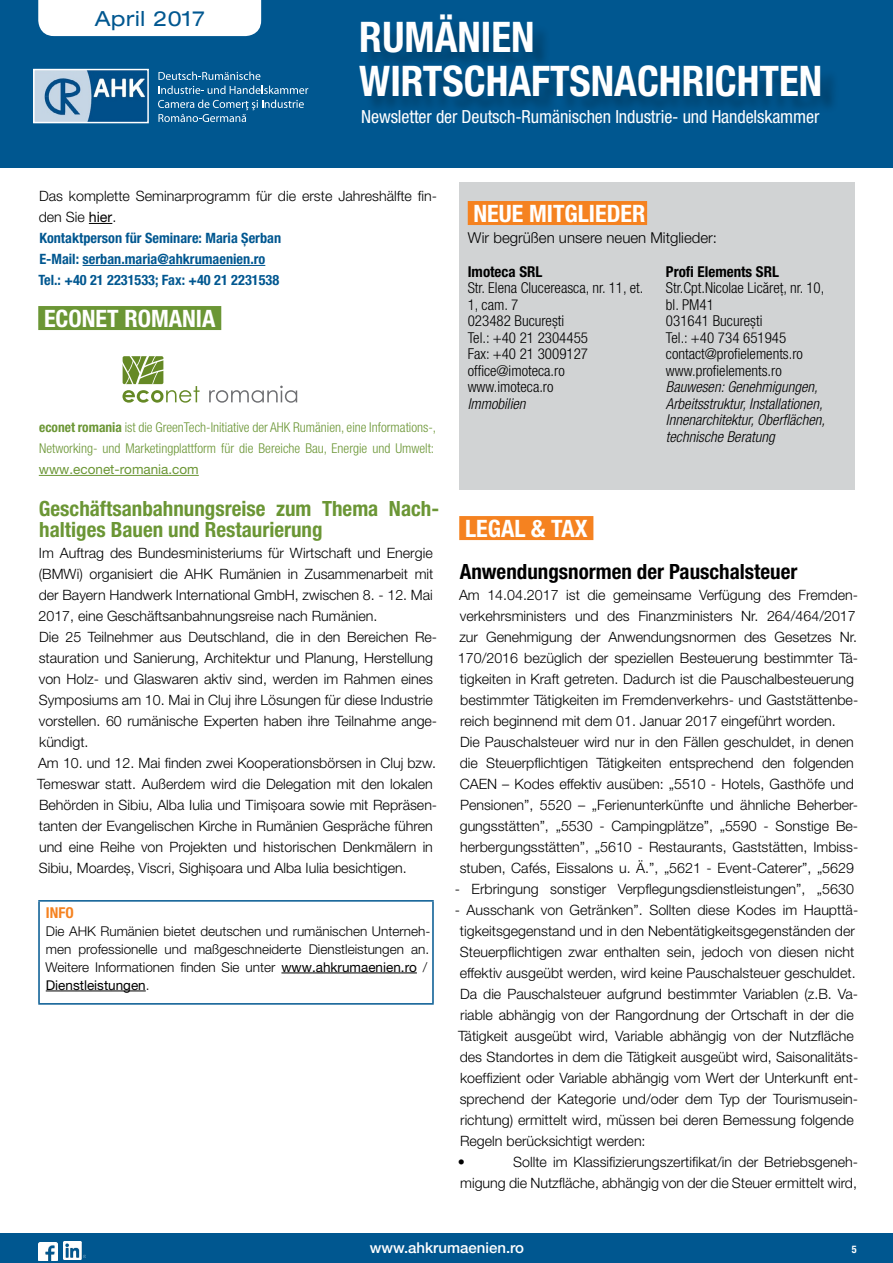
<style>
.page{position:relative;width:893px;height:1263px;background:#fff}
.page>*{position:absolute;margin:0;border:0;box-sizing:border-box;transform-origin:0 0}
.t1{font:700 condensed 42.3px/44px "Helvetica Neue LT Pro";color:#fff}
.t2{font:700 condensed 24px "Helvetica Neue LT Pro";color:#fff}
.t3{font:700 condensed 21px/21px "Helvetica Neue LT Pro";color:#6b9635}
.t4{font:700 condensed 21px "Helvetica Neue LT Pro";color:#000}
.t5{font:expanded 20.85px "Helvetica Neue LT Pro";letter-spacing:.03em;color:#005790}
.t6{font:condensed 18px "Helvetica Neue LT Pro";letter-spacing:-.005em;color:#fff}
.t7{font:300 condensed 15px/16.5px "Helvetica Neue LT Pro";color:#000}
.t8{font:italic 300 condensed 15px/16.5px "Helvetica Neue LT Pro";color:#000}
.t9{font:300 15px "Helvetica Neue LT Pro";color:#000}
.t10{font:700 condensed 15px "Helvetica Neue LT Pro";color:#000}
.t11{font:500 15px "Helvetica Neue LT Pro";color:#fff}
.t12{font:700 condensed 15px "Helvetica Neue LT Pro";color:#f58220}
.t13{font:300 14.25px/21px "Helvetica Neue LT Pro";color:#000}
.t14{font:700 condensed 14.25px/21px "Helvetica Neue LT Pro";color:#005790}
.t15{font:300 13.5px/18px "Helvetica Neue LT Pro";color:#000}
.t16{font:300 condensed 13.5px/21px "Helvetica Neue LT Pro";color:#6b9635}
.t17{font:13.5px "Helvetica Neue LT Pro";color:#6b9635}
.t18{font:700 condensed 10.5px "Helvetica Neue LT Pro";color:#fff}
.s1{font-weight:300;font-stretch:normal;color:#000}
.s2{font-weight:400;font-stretch:normal;color:#000}
.s3{font-weight:700}
.s4{font-weight:400}
</style>
<div class="page">
<div style="left:0;top:1233px;width:893px;height:30px;background:#005790"></div>
<div style="left:0;top:0;width:893px;height:168px;background:#005790"></div>
<div style="left:38px;top:0;width:223px;height:36px;background:#fff"></div>
<svg style="left:158px;top:72px;width:102px;height:8px"></svg>
<svg style="left:159px;top:86px;width:149px;height:8px"></svg>
<svg style="left:158px;top:100px;width:146px;height:22px"></svg>
<div style="left:363px;top:17px;width:476px;height:98px;background:#000;opacity:.25"></div>
<img style="left:39px;top:1242px;width:18px;height:18px">
<img style="left:63px;top:1241px;width:22px;height:18px">
<img style="left:36px;top:72px;width:110px;height:48px">
<div style="left:33px;top:69px;width:116px;height:54px;border:2px solid #fff"></div>
<svg style="left:89px;top:223px;width:23px;height:1px"></svg>
<hr style="left:83px;top:265px;width:182px;height:1px;background:#005790">
<div style="left:38px;top:306px;width:183px;height:24px;background:#6b9635"></div>
<hr style="left:39px;top:475px;width:160px;height:1px;background:#6b9635">
<hr style="left:38px;top:900px;width:396px;height:2px;background:#005790">
<hr style="left:38px;top:902px;width:2px;height:101px;background:#005790">
<hr style="left:432px;top:902px;width:2px;height:101px;background:#005790">
<hr style="left:38px;top:1003px;width:396px;height:2px;background:#005790">
<hr style="left:281px;top:972px;width:136px;height:1px;background:#000">
<hr style="left:46px;top:990px;width:100px;height:1px;background:#000">
<svg style="left:122px;top:356px;width:78px;height:47px"></svg>
<svg style="left:209px;top:386px;width:88px;height:17px"></svg>
<div style="left:459px;top:516px;width:134px;height:24px;background:#f58220"></div>
<div style="left:459px;top:183px;width:396px;height:307px;background:#d1d3d4"></div>
<div style="left:468px;top:201px;width:179px;height:24px;background:#f58220"></div>
<h3 class="t5" style="left:95px;top:7px;width:112px">April 2017</h3>
<h1 class="t1" style="left:359px;top:14px;width:464px">Rumänien<br>Wirtschaftsnachrichten</h1>
<p class="t6" style="left:361px;top:106px;width:460px">Newsletter der Deutsch-Rumänischen Industrie- und Handelskammer</p>
<p class="t14" style="left:38px;top:185px;width:400px"><span class="s1">Das komplette Seminarprogramm für die erste Jahreshälfte fin&shy;den Sie</span> <span class="s2">hier</span><span class="s1">.<br></span>Kontaktperson für Seminare: Maria Șerban<br>E-Mail: serban.maria@ahkrumaenien.ro<br>Tel.: +40 21 2231533; Fax: +40 21 2231538</p>
<h2 class="t2" style="left:44px;top:304px;width:173px">econet romAnia</h2>
<p class="t16" style="left:39px;top:417px;width:399px"><span class="s3">econet romania</span> ist die GreenTech-Initiative der AHK Rumänien, eine Informations-,<br>Networking- und Marketingplattform für die Bereiche Bau, Energie und Umwelt:</p>
<p class="t17" style="left:39px;top:461px;width:161px">www.econet-romania.com</p>
<h3 class="t3" style="left:39px;top:498px;width:402px">Geschäftsanbahnungsreise zum Thema Nach&shy;haltiges Bauen und Restaurierung</h3>
<p class="t13" style="left:37px;top:542px;width:401px">Im Auftrag des Bundesministeriums für Wirtschaft und Energie (BMWi) organisiert die AHK Rumänien in Zusammenarbeit mit der Bayern Handwerk International GmbH, zwischen 8. - 12. Mai 2017, eine Geschäftsanbahnungsreise nach Rumänien.<br>Die 25 Teilnehmer aus Deutschland, die in den Bereichen Re&shy;stauration und Sanierung, Architektur und Planung, Herstellung von Holz- und Glaswaren aktiv sind, werden im Rahmen eines Symposiums am 10. Mai in Cluj ihre Lösungen für diese Industrie vorstellen. 60 rumänische Experten haben ihre Teilnahme ange&shy;kündigt.<br>Am 10. und 12. Mai finden zwei Kooperationsbörsen in Cluj bzw.<br>Temeswar statt. Außerdem wird die Delegation mit den lokalen Behörden in Sibiu, Alba Iulia und Timișoara sowie mit Repräsen&shy;tanten der Evangelischen Kirche in Rumänien Gespräche führen und eine Reihe von Projekten und historischen Denkmälern in Sibiu, Moardeş, Viscri, Sighişoara und Alba Iulia besichtigen.</p>
<p class="t12" style="left:46px;top:903px;width:29px">INF O</p>
<p class="t15" style="left:46px;top:921px;width:386px">Die AHK Rumänien bietet deutschen und rumänischen Unterneh&shy;men professionelle und maßgeschneiderte Dienstleistungen an.<br>Weitere Informationen finden Sie unter <span class="s4">www.ahkrumaenien.ro</span> / <span class="s4">Dienstleistungen</span>.</p>
<h2 class="t2" style="left:473px;top:199px;width:168px">Neue Mitglieder</h2>
<p class="t9" style="left:468px;top:228px;width:251px">Wir begrüßen unsere neuen Mitglieder:</p>
<p class="t10" style="left:468px;top:262px;width:76px">Imoteca SRL</p>
<p class="t7" style="left:468px;top:279px;width:177px">Str. Elena Clucereasca, nr. 11, et.<br>1, cam. 7<br>023482 București<br>Tel.: +40 21 2304455<br>Fax: +40 21 3009127 office@imoteca.ro www.imoteca.ro</p>
<p class="t8" style="left:468px;top:395px;width:59px">Immobilien</p>
<p class="t10" style="left:666px;top:262px;width:114px">Profi Elements SRL</p>
<p class="t7" style="left:666px;top:279px;width:160px">Str.Cpt.Nicolae Licăreț, nr. 10, bl. PM41<br>031641 București<br>Tel.: +40 734 651945 contact@profielements.ro www.profielements.ro</p>
<p class="t8" style="left:666px;top:379px;width:161px">Bauwesen: Genehmigungen,<br>Arbeitsstruktur, Installationen,<br>Innenarchitektur, Oberflächen, technische Beratung</p>
<h2 class="t2" style="left:465px;top:514px;width:124px">legal &amp; Tax</h2>
<h3 class="t4" style="left:460px;top:559px;width:339px">Anwendungsnormen der Pauschalsteuer</h3>
<p class="t13" style="left:458px;top:584px;width:402px">Am 14.04.2017 ist die gemeinsame Verfügung des Fremden&shy;verkehrsministers und des Finanzministers Nr. 264/464/2017 zur Genehmigung der Anwendungsnormen des Gesetzes Nr.<br>170/2016 bezüglich der speziellen Besteuerung bestimmter Tä&shy;tigkeiten in Kraft getreten. Dadurch ist die Pauschalbesteuerung bestimmter Tätigkeiten im Fremdenverkehrs- und Gaststättenbe&shy;reich beginnend mit dem 01. Januar 2017 eingeführt worden.<br>Die Pauschalsteuer wird nur in den Fällen geschuldet, in denen die Steuerpflichtigen Tätigkeiten entsprechend den folgenden CAEN – Kodes effektiv ausüben: „5510 - Hotels, Gasthöfe und Pensionen”, 5520 – „Ferienunterkünfte und ähnliche Beherber&shy;gungsstätten”, „5530 - Campingplätze”, „5590 - Sonstige Be&shy;herbergungsstätten”, „5610 - Restaurants, Gaststätten, Imbiss&shy;stuben, Cafés, Eissalons u. Ä.”, „5621 - Event-Caterer”, „5629</p>
<p class="t13" style="left:455px;top:878px;width:401px">- Erbringung sonstiger Verpflegungsdienstleistungen”, „5630</p>
<p class="t13" style="left:455px;top:899px;width:405px">- Ausschank von Getränken”. Sollten diese Kodes im Haupttä&shy;tigkeitsgegenstand und in den Nebentätigkeitsgegenständen der Steuerpflichtigen zwar enthalten sein, jedoch von diesen nicht effektiv ausgeübt werden, wird keine Pauschalsteuer geschuldet.<br>Da die Pauschalsteuer aufgrund bestimmter Variablen (z.B. Va&shy;riable abhängig von der Rangordnung der Ortschaft in der die Tätigkeit ausgeübt wird, Variable abhängig von der Nutzfläche des Standortes in dem die Tätigkeit ausgeübt wird, Saisonalitäts&shy;koeffizient oder Variable abhängig vom Wert der Unterkunft ent&shy;sprechend der Kategorie und/oder dem Typ der Tourismusein&shy;richtung) ermittelt wird, müssen bei deren Bemessung folgende Regeln berücksichtigt werden:<br>•</p>
<p class="t13" style="left:460px;top:1151px;width:400px;text-align:right">Sollte im Klassifizierungszertifikat/in der Betriebsgeneh-<br>migung die Nutzfläche, abhängig von der die Steuer ermittelt wird,</p>
<p class="t11" style="left:370px;top:1239px;width:156px">www.ahkrumaenien.ro</p>
<p class="t18" style="left:852px;top:1242px;width:6px">5</p>
</div>
